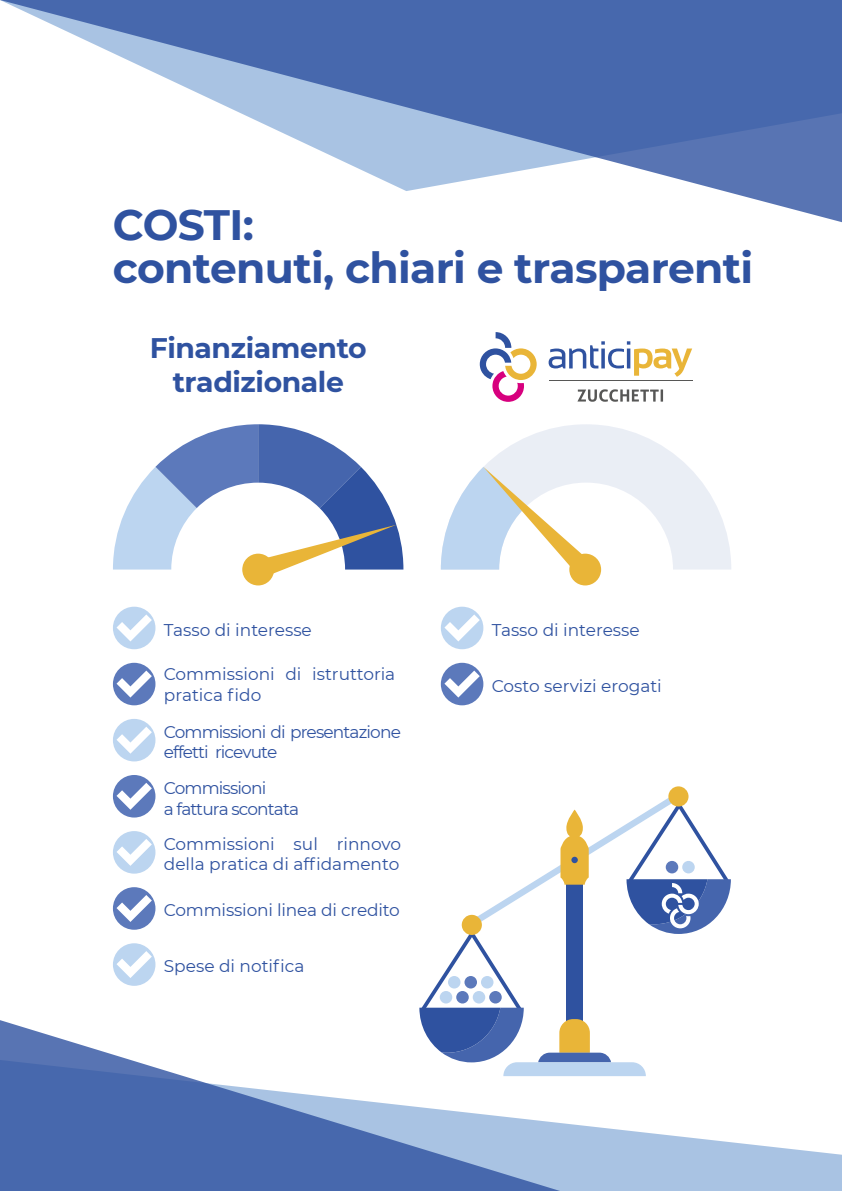
<style>
.page{position:relative;width:842px;height:1191px;background:#fff}
.page>*{position:absolute;margin:0;border:0;box-sizing:border-box;transform-origin:0 0}
.t1{font:700 42.4px/42.4px "Montserrat";letter-spacing:-.015em;color:#2f52a0}
.t2{font:700 28.2px/34px "Montserrat";letter-spacing:-.015em;color:#2f52a0;text-align:center}
.t3{font:17px/20.4px "Montserrat";letter-spacing:-.01em;color:#2f52a0}
.t4{font:17px/20.4px "Montserrat";letter-spacing:-.05em;color:#2f52a0}
</style>
<div class="page">
<svg style="left:484px;top:424px;width:247px;height:145px;fill:#eaeef5"></svg>
<svg style="left:788px;top:1148px;width:54px;height:43px;background:#b0c8e5"></svg>
<svg style="left:0;top:1020px;width:788px;height:171px"></svg>
<svg style="left:0;top:0;width:842px;height:223px"></svg>
<svg style="left:441px;top:467px;width:151px;height:107px"></svg>
<div style="left:569px;top:553px;width:32px;height:32px;background:#e9b538;border-radius:50%"></div>
<svg style="left:113px;top:424px;width:290px;height:154px"></svg>
<div style="left:242px;top:553px;width:32px;height:32px;background:#e9b538;border-radius:50%"></div>
<div style="left:113px;top:606px;width:42px;height:43px;background:#bcd5f0;border-radius:50%"></div>
<div style="left:113px;top:663px;width:42px;height:42px;background:#5c79bb;border-radius:50%"></div>
<div style="left:113px;top:719px;width:42px;height:42px;background:#bcd5f0;border-radius:50%"></div>
<div style="left:113px;top:775px;width:42px;height:42px;background:#5c79bb;border-radius:50%"></div>
<div style="left:113px;top:831px;width:42px;height:42px;background:#bcd5f0;border-radius:50%"></div>
<div style="left:113px;top:887px;width:42px;height:42px;background:#5c79bb;border-radius:50%"></div>
<div style="left:113px;top:943px;width:42px;height:42px;background:#bcd5f0;border-radius:50%"></div>
<svg style="left:117px;top:614px;width:35px;height:27px"></svg>
<svg style="left:117px;top:670px;width:35px;height:27px"></svg>
<svg style="left:117px;top:726px;width:35px;height:27px"></svg>
<svg style="left:117px;top:782px;width:35px;height:27px"></svg>
<svg style="left:117px;top:839px;width:35px;height:27px"></svg>
<svg style="left:117px;top:895px;width:35px;height:27px"></svg>
<svg style="left:117px;top:951px;width:35px;height:27px"></svg>
<div style="left:441px;top:606px;width:42px;height:43px;background:#bcd5f0;border-radius:50%"></div>
<div style="left:441px;top:663px;width:42px;height:42px;background:#5c79bb;border-radius:50%"></div>
<svg style="left:444px;top:614px;width:36px;height:27px"></svg>
<svg style="left:444px;top:670px;width:36px;height:27px"></svg>
<svg style="left:668px;top:786px;width:20px;height:20px"></svg>
<div style="left:672px;top:790px;width:13px;height:13px;background:#e9b538;border-radius:50%"></div>
<svg style="left:419px;top:792px;width:312px;height:284px"></svg>
<svg style="left:480px;top:332px;width:57px;height:70px"></svg>
<svg style="left:549px;top:341px;width:143px;height:36px"></svg>
<svg style="left:577px;top:389px;width:86px;height:13px"></svg>
<hr style="left:549px;top:380px;width:143px;height:1px;background:#575756">
<h1 class="t1" style="left:113px;top:202px;width:642px">COSTI:<br>contenuti, chiari e trasparenti</h1>
<h2 class="t2" style="left:150px;top:330px;width:218px">Finanziamento tradizionale</h2>
<p class="t3" style="left:164px;top:619px;width:150px">Tasso di interesse</p>
<p class="t3" style="left:164px;top:663px;width:233px">Commissioni di istruttoria pratica fido</p>
<p class="t4" style="left:164px;top:721px;width:239px">Commissioni di presentazione effetti ricevute</p>
<p class="t4" style="left:164px;top:777px;width:137px">Commissioni<br>a fattura scontata</p>
<p class="t3" style="left:164px;top:833px;width:239px">Commissioni sul rinnovo della pratica di affidamento</p>
<p class="t3" style="left:164px;top:899px;width:238px">Commissioni linea di credito</p>
<p class="t3" style="left:164px;top:955px;width:142px">Spese di notifica</p>
<p class="t3" style="left:492px;top:619px;width:150px">Tasso di interesse</p>
<p class="t3" style="left:492px;top:675px;width:172px">Costo servizi erogati</p>
</div>
